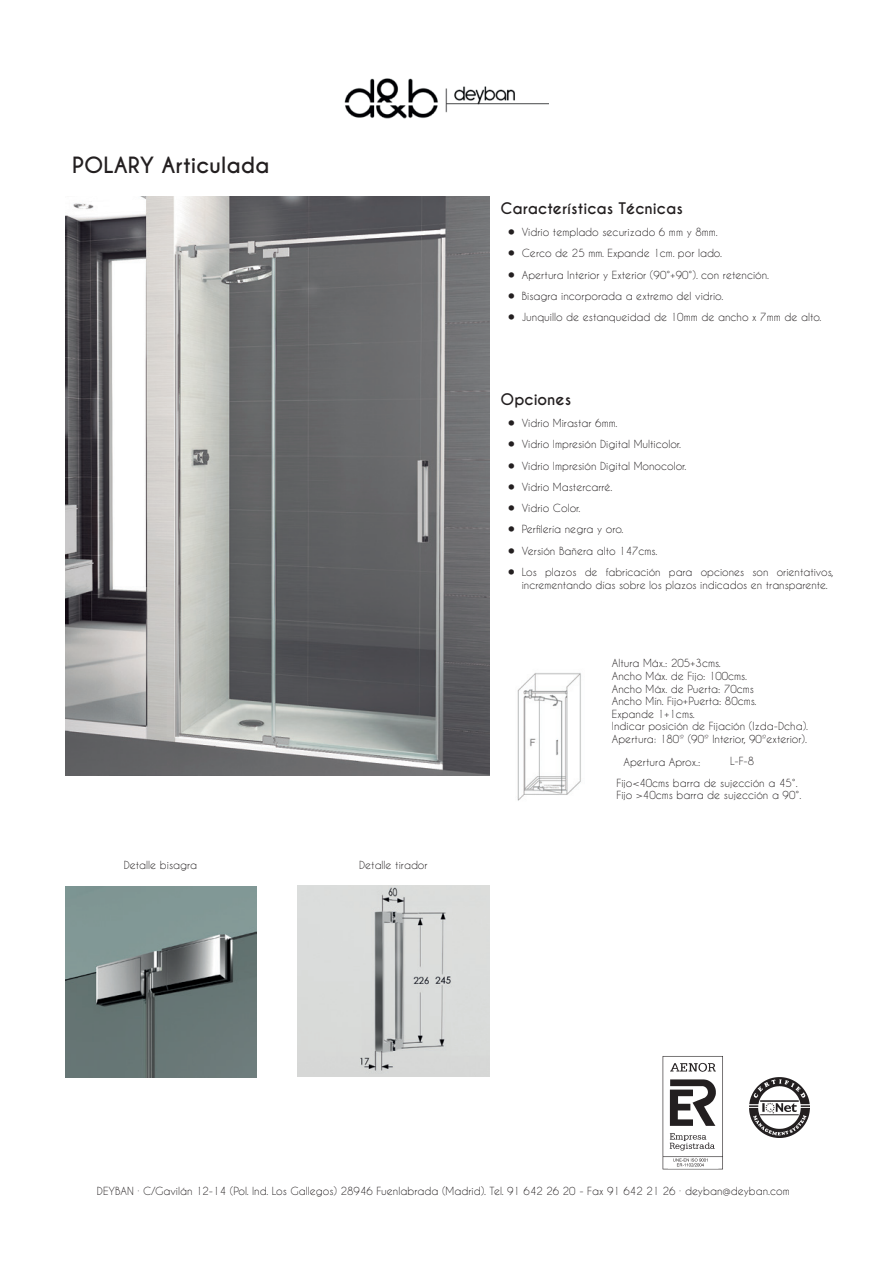
<style>
.page{position:relative;width:893px;height:1263px;background:#fff}
.page>*{position:absolute;margin:0;border:0;box-sizing:border-box;transform-origin:0 0}
.t1{font:700 21px "Caviar Dreams";color:#231f20}
.t2{font:700 15px "Caviar Dreams";color:#231f20}
.t3{font:10.5px/12.6px "Caviar Dreams";color:#231f20}
.s1{font-size:36px}
.s2{font-weight:700;color:#a8a9ad}
</style>
<div class="page">
<img style="left:749px;top:1077px;width:60px;height:61px">
<img style="left:663px;top:1056px;width:60px;height:113px">
<img style="left:517px;top:673px;width:64px;height:128px">
<img style="left:344px;top:78px;width:205px;height:41px">
<img style="left:65px;top:196px;width:424px;height:580px">
<img style="left:65px;top:886px;width:192px;height:191px">
<img style="left:298px;top:885px;width:191px;height:192px">
<h1 class="t1" style="left:72px;top:152px;width:199px">POLARY Articulada</h1>
<p class="t3" style="left:124px;top:859px;width:75px">Detalle bisagra</p>
<p class="t3" style="left:359px;top:859px;width:70px">Detalle tirador</p>
<h2 class="t2" style="left:501px;top:199px;width:184px">Características Técnicas</h2>
<p class="t3" style="left:505px;top:226px;width:214px"><span class="s1">•</span> Vidrio templado securizado 6 mm y 8mm.</p>
<p class="t3" style="left:505px;top:247px;width:219px"><span class="s1">•</span> Cerco de 25 mm. Expande 1cm. por lado.</p>
<p class="t3" style="left:505px;top:268px;width:266px"><span class="s1">•</span> Apertura Interior y Exterior (90°+90°). con retención.</p>
<p class="t3" style="left:505px;top:289px;width:220px"><span class="s1">•</span> Bisagra incorporada a extremo del vidrio.</p>
<p class="t3" style="left:505px;top:311px;width:318px"><span class="s1">•</span> Junquillo de estanqueidad de 10mm de ancho x 7mm de alto.</p>
<h2 class="t2" style="left:501px;top:390px;width:72px">Opciones</h2>
<p class="t3" style="left:505px;top:417px;width:114px"><span class="s1">•</span> Vidrio Mirastar 6mm.</p>
<p class="t3" style="left:505px;top:438px;width:178px"><span class="s1">•</span> Vidrio Impresión Digital Multicolor.</p>
<p class="t3" style="left:505px;top:459px;width:183px"><span class="s1">•</span> Vidrio Impresión Digital Monocolor.</p>
<p class="t3" style="left:505px;top:480px;width:109px"><span class="s1">•</span> Vidrio Mastercarré.</p>
<p class="t3" style="left:505px;top:502px;width:77px"><span class="s1">•</span> Vidrio Color.</p>
<p class="t3" style="left:505px;top:523px;width:120px"><span class="s1">•</span> Perfilería negra y oro.</p>
<p class="t3" style="left:505px;top:544px;width:154px"><span class="s1">•</span> Versión Bañera alto 147cms.</p>
<p class="t3" style="left:522px;top:565px;width:313px;text-indent:-17px"><span class="s1">•</span> Los plazos de fabricación para opciones son orientativos, incrementando días sobre los plazos indicados en transparente.</p>
<p class="t3" style="left:612px;top:657px;width:198px">Altura Máx.: 205+3cms.<br>Ancho Máx. de Fijo: 100cms.<br>Ancho Máx. de Puerta: 70cms<br>Ancho Mín. Fijo+Puerta: 80cms.<br>Expande 1+1cms.<br>Indicar posición de Fijación (Izda-Dcha).<br>Apertura<span class="s2">:</span> 180º (90º Interior, 90ºexterior).</p>
<p class="t3" style="left:623px;top:756px;width:78px">Apertura Aprox.:</p>
<p class="t3" style="left:616px;top:749px;width:183px;line-height:22px;text-indent:114px">L-F-8<br>Fijo&lt;40cms barra de sujección a 45°.</p>
<p class="t3" style="left:616px;top:789px;width:186px">Fijo &gt;40cms barra de sujección a 90°.</p>
<p class="t3" style="left:97px;top:1185px;width:694px">DEYBAN · C/Gavilán 12-14 (Pol. Ind. Los Gallegos) 28946 Fuenlabrada (Madrid). Tel. 91 642 26 20 - Fax 91 642 21 26 · deyban@deyban.com</p>
</div>
